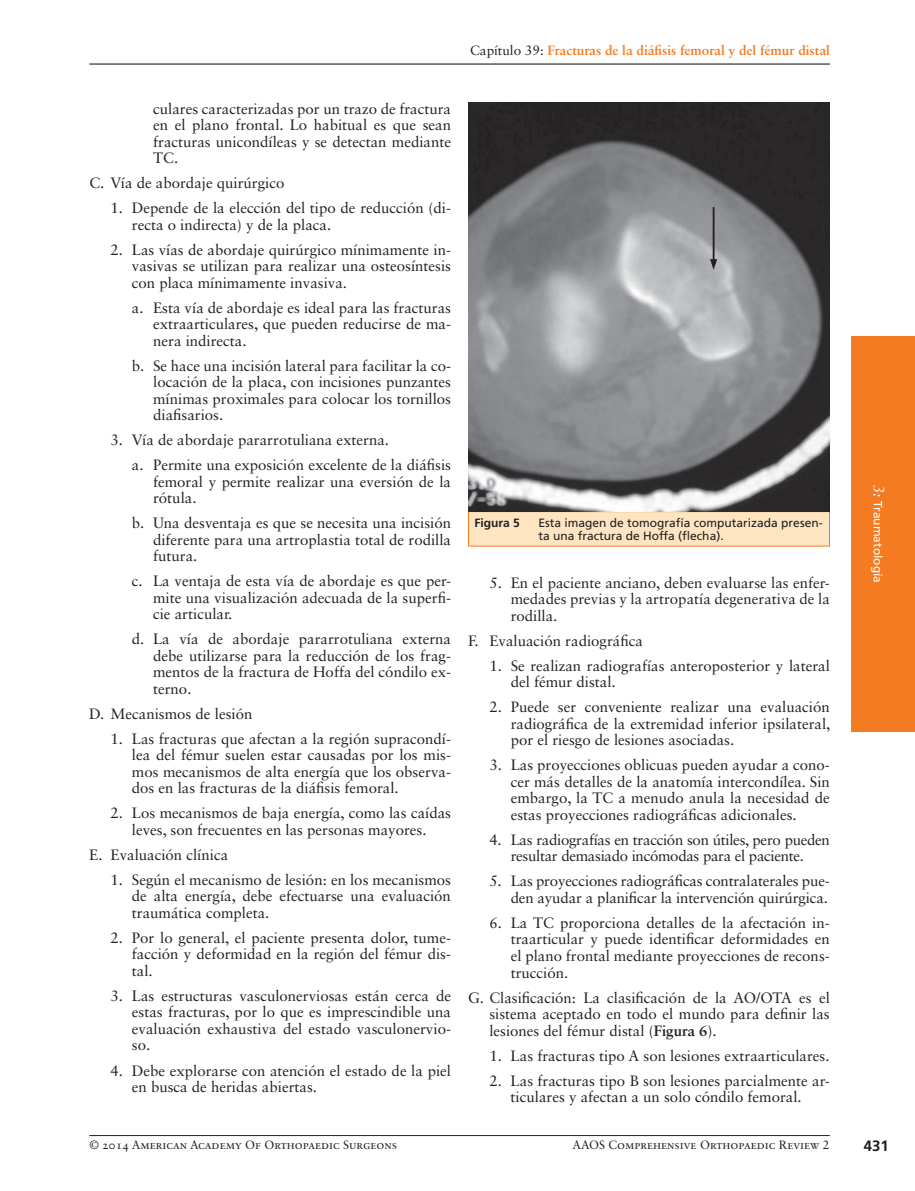
<style>
.page{position:relative;width:915px;height:1191px;background:#fff}
.page>*{position:absolute;margin:0;border:0;box-sizing:border-box;transform-origin:0 0}
.t1{font:15px/16.5px "Sabon LT Std";color:#231f20;text-align:justify}
.t2{font:15px/16.5px "Sabon LT Std";letter-spacing:-.02em;color:#231f20;text-align:center}
.t3{font:700 15px "Frutiger LT Std";color:#231f20}
.t4{font:700 13.5px "Sabon LT Std";color:#f47b21}
.t5{font:12px "Sabon LT Std";color:#231f20}
.t6{font:12px/13.5px "Frutiger LT Std";color:#231f20}
.t7{font:12px "Frutiger LT Std";color:#fff}
.t8{font:700 12px "Frutiger LT Std";color:#231f20}
.s1{font-weight:400;color:#231f20}
.s2{font-weight:700}
.s3{font-family:"Sabon LT Std";font-style:italic;font-size:15px}
</style>
<div class="page">
<hr style="left:89px;top:63px;width:740px;height:2px;background:#231f20">
<hr style="left:89px;top:1135px;width:740px;height:1px;background:#231f20">
<div style="left:850px;top:336px;width:64px;height:395px;background:#f47b21"></div>
<div style="left:468px;top:511px;width:361px;height:35px;background:#fee5c1"></div>
<hr style="left:468px;top:102px;width:361px;height:1px;background:#f47b21">
<hr style="left:828px;top:103px;width:1px;height:408px;background:#f47b21">
<hr style="left:468px;top:512px;width:1px;height:34px;background:#f47b21">
<hr style="left:468px;top:511px;width:361px;height:1px;background:#f47b21">
<hr style="left:828px;top:512px;width:1px;height:34px;background:#f47b21">
<hr style="left:468px;top:546px;width:361px;height:1px;background:#f47b21">
<img style="left:468px;top:103px;width:360px;height:408px">
<p class="t1" style="left:153px;top:100px;width:299px">culares caracterizadas por un trazo de fractura en el plano frontal. Lo habitual es que sean fracturas unicondíleas y se detectan mediante TC.</p>
<p class="t1" style="left:89px;top:174px;width:196px">C. Vía de abordaje quirúrgico</p>
<p class="t1" style="left:132px;top:199px;width:320px;text-indent:-21px">1. Depende de la elección del tipo de reducción (di&shy;recta o indirecta) y de la placa.</p>
<p class="t1" style="left:132px;top:241px;width:320px;text-indent:-21px">2. Las vías de abordaje quirúrgico mínimamente in&shy;vasivas se utilizan para realizar una osteosíntesis con placa mínimamente invasiva.</p>
<p class="t1" style="left:153px;top:299px;width:299px;text-indent:-21px">a. Esta vía de abordaje es ideal para las fracturas extraarticulares, que pueden reducirse de ma&shy;nera indirecta.</p>
<p class="t1" style="left:153px;top:357px;width:299px;text-indent:-21px">b. Se hace una incisión lateral para facilitar la co&shy;locación de la placa, con incisiones punzantes mínimas proximales para colocar los tornillos diafisarios.</p>
<p class="t1" style="left:132px;top:427px;width:320px;line-height:25px;text-indent:-21px">3. Vía de abordaje pararrotuliana externa.<br>a. Permite una exposición excelente de la diáfisis</p>
<p class="t1" style="left:153px;top:473px;width:299px">femoral y permite realizar una eversión de la rótula.</p>
<p class="t1" style="left:153px;top:514px;width:299px;text-indent:-21px">b. Una desventaja es que se necesita una incisión diferente para una artroplastia total de rodilla futura.</p>
<p class="t1" style="left:153px;top:572px;width:299px;text-indent:-21px">c. La ventaja de esta vía de abordaje es que per&shy;mite una visualización adecuada de la superfi&shy;cie articular.</p>
<p class="t1" style="left:153px;top:630px;width:299px;text-indent:-21px">d. La vía de abordaje pararrotuliana externa debe utilizarse para la reducción de los frag&shy;mentos de la fractura de Hoffa del cóndilo ex&shy;terno.</p>
<p class="t1" style="left:89px;top:705px;width:164px">D. Mecanismos de lesión</p>
<p class="t1" style="left:132px;top:730px;width:320px;text-indent:-21px">1. Las fracturas que afectan a la región supracondí&shy;lea del fémur suelen estar causadas por los mis&shy;mos mecanismos de alta energía que los observa&shy;dos en las fracturas de la diáfisis femoral.</p>
<p class="t1" style="left:110px;top:804px;width:342px;text-align:center">2. Los mecanismos de baja energía, como las caídas leves, son frecuentes en las personas mayores.</p>
<p class="t1" style="left:89px;top:846px;width:140px">E. Evaluación clínica</p>
<p class="t1" style="left:132px;top:871px;width:320px;text-indent:-21px">1. Según el mecanismo de lesión: en los mecanismos de alta energía, debe efectuarse una evaluación traumática completa.</p>
<p class="t1" style="left:132px;top:929px;width:320px;text-indent:-21px">2. Por lo general, el paciente presenta dolor, tume&shy;facción y deformidad en la región del fémur dis&shy;tal.</p>
<p class="t1" style="left:132px;top:987px;width:320px;text-indent:-21px">3. Las estructuras vasculonerviosas están cerca de estas fracturas, por lo que es imprescindible una evaluación exhaustiva del estado vasculonervio&shy;so.</p>
<p class="t1" style="left:132px;top:1061px;width:320px;text-indent:-21px">4. Debe explorarse con atención el estado de la piel en busca de heridas abiertas.</p>
<p class="t4" style="left:470px;top:42px;width:361px"><span class="s1">Capítulo 39:</span> Fracturas de la diáfisis femoral y del fémur distal</p>
<p class="t8" style="left:474px;top:515px;width:47px">Figura 5</p>
<p class="t6" style="left:538px;top:516px;width:286px">Esta imagen de tomografía computarizada presen&shy;ta una fractura de Hoffa (flecha).</p>
<p class="t1" style="left:510px;top:574px;width:320px;text-indent:-21px">5. En el paciente anciano, deben evaluarse las enfer&shy;medades previas y la artropatía degenerativa de la rodilla.</p>
<p class="t1" style="left:468px;top:632px;width:176px">F. Evaluación radiográfica</p>
<p class="t1" style="left:510px;top:657px;width:320px;text-indent:-21px">1. Se realizan radiografías anteroposterior y lateral del fémur distal.</p>
<p class="t1" style="left:510px;top:698px;width:321px;text-indent:-21px">2. Puede ser conveniente realizar una evaluación radiográfica de la extremidad inferior ipsilateral, por el riesgo de lesiones asociadas.</p>
<p class="t1" style="left:510px;top:757px;width:320px;text-indent:-21px">3. Las proyecciones oblicuas pueden ayudar a cono&shy;cer más detalles de la anatomía intercondílea. Sin embargo, la TC a menudo anula la necesidad de estas proyecciones radiográficas adicionales.</p>
<p class="t2" style="left:489px;top:831px;width:342px">4. Las radiografías en tracción son útiles, pero pueden resultar demasiado incómodas para el paciente.</p>
<p class="t1" style="left:489px;top:873px;width:342px;text-align:right">5. Las proyecciones radiográficas contralaterales pue&shy;den ayudar a planificar la intervención quirúrgica.</p>
<p class="t1" style="left:510px;top:914px;width:320px;text-indent:-21px">6. La TC proporciona detalles de la afectación in&shy;traarticular y puede identificar deformidades en el plano frontal mediante proyecciones de recons&shy;trucción.</p>
<p class="t1" style="left:489px;top:989px;width:342px;text-indent:-21px">G. Clasificación: La clasificación de la AO/OTA es el sistema aceptado en todo el mundo para definir las lesiones del fémur distal (<span class="s2">Figura 6</span>).</p>
<p class="t1" style="left:489px;top:1047px;width:341px">1. Las fracturas tipo A son lesiones extraarticulares.</p>
<p class="t1" style="left:489px;top:1072px;width:342px;text-align:center">2. Las fracturas tipo B son lesiones parcialmente ar&shy;ticulares y afectan a un solo cóndilo femoral.</p>
<p class="t7" style="left:884px;top:484px;width:100px;rotate:90deg"><span class="s3">3:</span> Traumatología</p>
<p class="t5" style="left:89px;top:1137px;width:309px">© 2014 American Academy Of Orthopaedic Surgeons</p>
<p class="t5" style="left:572px;top:1137px;width:18px">Aaos</p>
<p class="t5" style="left:608px;top:1137px;width:222px">Comprehensive Orthopaedic Review 2</p>
<p class="t3" style="left:863px;top:1136px;width:27px">431</p>
</div>
